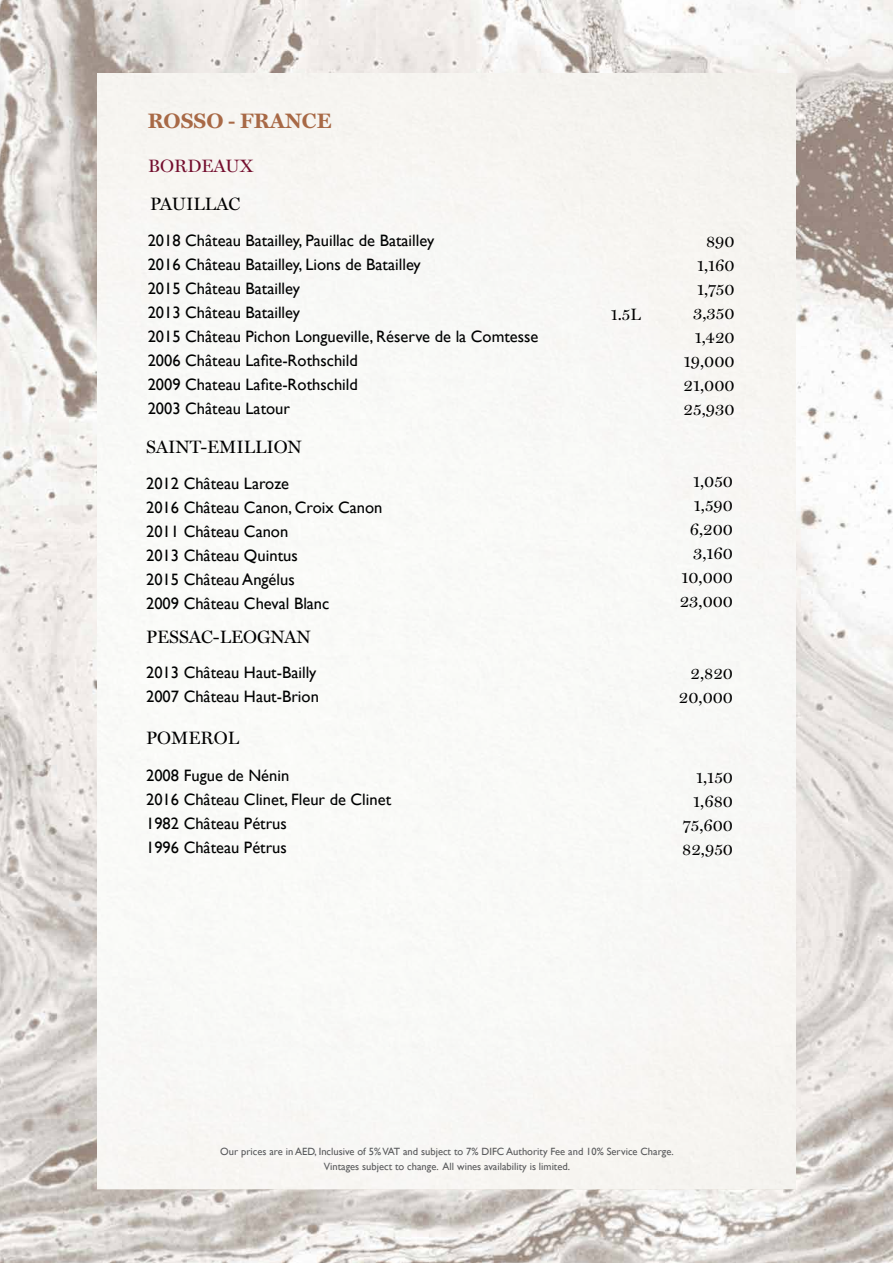
<style>
.page{position:relative;width:893px;height:1263px;background:#fff}
.page>*{position:absolute;margin:0;border:0;box-sizing:border-box;transform-origin:0 0}
.t1{font:700 21px "Miller Text";color:#a86946}
.t2{font:18px "Miller Display Roman";color:#000}
.t3{font:18px "Miller Display Roman";color:#740e2e}
.t4{font:16.5px/24px "Gill Sans";color:#000101}
.t5{font:16.5px/24px "Miller Display Roman";color:#000;text-align:right}
.t6{font:10.5px/15px "Gill Sans";color:#58595b;text-align:center}
</style>
<div class="page">
<img style="left:0;top:0;width:893px;height:1263px">
<div style="left:97px;top:74px;width:699px;height:1115px;background:#f8f8f6"></div>
<p class="t1" style="left:148px;top:108px;width:185px">ROSSO - FRANCE</p>
<p class="t3" style="left:148px;top:155px;width:107px">BORDEAUX</p>
<p class="t2" style="left:150px;top:193px;width:92px">PAUILLAC</p>
<p class="t4" style="left:148px;top:228px;width:392px">2018 Château Batailley, Pauillac de Batailley<br>2016 Château Batailley, Lions de Batailley<br>2015 Château Batailley<br>2013 Château Batailley<br>2015 Château Pichon Longueville, Réserve de la Comtesse 2006 Château Lafite-Rothschild<br>2009 Chateau Lafite-Rothschild<br>2003 Château Latour</p>
<p class="t5" style="left:684px;top:229px;width:53px">890<br>1,160<br>1,750<br>3,350<br>1,420<br>19,000<br>21,000<br>25,930</p>
<p class="t2" style="left:146px;top:436px;width:157px">SAINT-EMILLION</p>
<p class="t4" style="left:146px;top:471px;width:238px">2012 Château Laroze<br>2016 Château Canon, Croix Canon<br>2011 Château Canon<br>2013 Château Quintus<br>2015 Château Angélus<br>2009 Château Cheval Blanc</p>
<p class="t5" style="left:680px;top:469px;width:55px">1,050<br>1,590<br>6,200<br>3,160<br>10,000<br>23,000</p>
<p class="t2" style="left:146px;top:626px;width:166px">PESSAC-LEOGNAN</p>
<p class="t4" style="left:146px;top:660px;width:174px">2013 Château Haut-Bailly<br>2007 Château Haut-Brion</p>
<p class="t5" style="left:679px;top:661px;width:56px">2,820<br>20,000</p>
<p class="t2" style="left:146px;top:727px;width:94px">POMEROL</p>
<p class="t4" style="left:146px;top:763px;width:247px">2008 Fugue de Nénin<br>2016 Château Clinet, Fleur de Clinet<br>1982 Château Pétrus<br>1996 Château Pétrus</p>
<p class="t5" style="left:682px;top:766px;width:52px">1,150<br>1,680<br>75,600<br>82,950</p>
<p class="t5" style="left:611px;top:303px;width:32px">1.5L</p>
<p class="t6" style="left:220px;top:1144px;width:455px">Our prices are in AED, Inclusive of 5% VAT and subject to 7% DIFC Authority Fee and 10% Service Charge.<br>Vintages subject to change. All wines availability is limited.</p>
</div>
